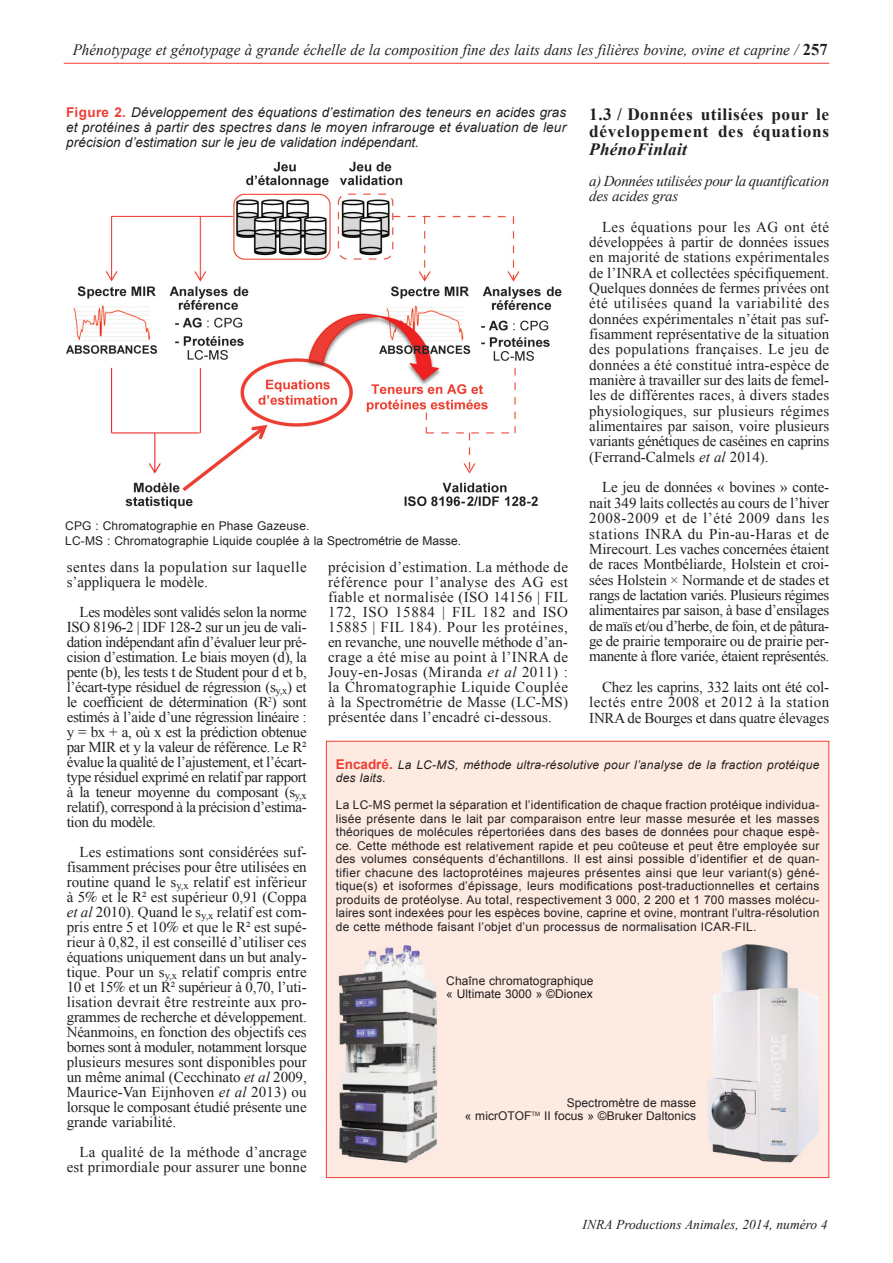
<style>
.page{position:relative;width:893px;height:1263px;background:#fff}
.page>*{position:absolute;margin:0;border:0;box-sizing:border-box;transform-origin:0 0}
.t1{font:700 17.25px/17.5px "Times New Roman";letter-spacing:.04em;color:#231f20;text-align:justify}
.t2{font:italic 15.75px "Times New Roman";color:#231f20;scale:.96 1}
.t3{font:15px/15px "Times New Roman";color:#231f20;text-align:justify}
.t4{font:15px/15.1px "Times New Roman";letter-spacing:.03em;color:#231f20}
.t5{font:italic 15px/15.3px "Times New Roman";letter-spacing:-.025em;color:#231f20}
.t6{font:italic 13.5px/15px "Arial";color:#231f20;text-align:justify}
.t7{font:italic 13.5px "Times New Roman";color:#231f20}
.t8{font:12px/13.5px "Arial";letter-spacing:.01em;color:#231f20}
.t9{font:italic 12px/13.5px "Arial";letter-spacing:.02em;color:#231f20}
.s1{font-weight:700;font-style:normal;font-size:16.5px}
.s2{font-weight:700;font-style:normal;color:#ee3e34}
.s3{font-style:italic}
.s4{font-family:"Century Schoolbook BT";font-style:italic}
.s5{font-weight:700;font-style:normal;font-size:13.5px;color:#ee3e34}
</style>
<div class="page">
<hr style="left:64px;top:63px;width:765px;height:1px;background:#ee3e34">
<img style="left:66px;top:161px;width:496px;height:348px">
<div style="left:327px;top:742px;width:501px;height:435px;background:#fdeae1"></div>
<img style="left:338px;top:945px;width:100px;height:218px">
<img style="left:707px;top:944px;width:112px;height:218px">
<p class="t2" style="left:73px;top:41px;width:788px">Phénotypage et génotypage à grande échelle de la composition fine des laits dans les filières bovine, ovine et caprine / <span class="s1">257</span></p>
<p class="t6" style="left:66px;top:105px;width:502px"><span class="s2">Figure 2.</span> Développement des équations d’estimation des teneurs en acides gras et protéines à partir des spectres dans le moyen infrarouge et évaluation de leur précision d’estimation sur le jeu de validation indépendant.</p>
<p class="t1" style="left:589px;top:105px;width:241px">1.3 / Données utilisées pour le développement des équations <span class="s3">PhénoFinlait</span></p>
<p class="t5" style="left:589px;top:173px;width:241px">a) Données utilisées pour la quantification des acides gras</p>
<p class="t3" style="left:589px;top:219px;width:241px;text-indent:13px">Les équations pour les AG ont été développées à partir de données issues en majorité de stations expérimentales de l’INRA et collectées spécifiquement.<br>Quelques données de fermes privées ont été utilisées quand la variabilité des données expérimentales n’était pas suf&shy;fisamment représentative de la situation des populations françaises. Le jeu de données a été constitué intra-espèce de manière à travailler sur des laits de femel&shy;les de différentes races, à divers stades physiologiques, sur plusieurs régimes alimentaires par saison, voire plusieurs variants génétiques de caséines en caprins (Ferrand-Calmels <span class="s3">et al</span> 2014).</p>
<p class="t3" style="left:589px;top:480px;width:242px;text-indent:13px">Le jeu de données « bovines » conte&shy;nait 349 laits collectés au cours de l’hiver 2008-2009 et de l’été 2009 dans les stations INRA du Pin-au-Haras et de Mirecourt. Les vaches concernées étaient de races Montbéliarde, Holstein et croi&shy;sées Holstein × Normande et de stades et rangs de lactation variés. Plusieurs régimes alimentaires par saison, à base d’ensilages de maïs et/ou d’herbe, de foin, et de pâtura&shy;ge de prairie temporaire ou de prairie per&shy;manente à flore variée, étaient représentés.</p>
<p class="t3" style="left:589px;top:679px;width:241px;text-indent:13px">Chez les caprins, 332 laits ont été col&shy;lectés entre 2008 et 2012 à la station INRA de Bourges et dans quatre élevages</p>
<p class="t8" style="left:65px;top:518px;width:397px;line-height:15px">CPG : Chromatographie en Phase Gazeuse.<br>LC-MS : Chromatographie Liquide couplée à la Spectrométrie de Masse.</p>
<p class="t4" style="left:67px;top:559px;width:241px">sentes dans la population sur laquelle s’appliquera le modèle.</p>
<p class="t3" style="left:67px;top:604px;width:242px;text-indent:13px">Les modèles sont validés selon la norme ISO 8196-2 | IDF 128-2 sur un jeu de vali&shy;dation indépendant afin d’évaluer leur pré&shy;cision d’estimation. Le biais moyen (d), la pente (b), les tests t de Student pour d et b, l’écart-type résiduel de régression (s<sub>y,x</sub>) et le coefficient de détermination (R<sup>2</sup>) sont estimés à l’aide d’une régression linéaire : y = bx + a, où x est la prédiction obtenue par MIR et y la valeur de référence. Le R² évalue la qualité de l’ajustement, et l’écart&shy;type résiduel exprimé en relatif par rapport à la teneur moyenne du composant (s<sub>y,x </sub>relatif), correspond à la précision d’estima&shy;tion du modèle.</p>
<p class="t3" style="left:67px;top:844px;width:242px;text-indent:13px">Les estimations sont considérées suf&shy;fisamment précises pour être utilisées en routine quand le s<sub>y,x</sub> relatif est inférieur à 5<span class="s4">%</span> et le R² est supérieur 0,91 (Coppa <span class="s3">et al</span> 2010). Quand le s<sub>y,x</sub> relatif est com&shy;pris entre 5 et 10<span class="s4">%</span> et que le R² est supé&shy;rieur à 0,82, il est conseillé d’utiliser ces équations uniquement dans un but analy&shy;tique. Pour un s<sub>y,x</sub> relatif compris entre 10 et 15<span class="s4">%</span> et un R² supérieur à 0,70, l’uti&shy;lisation devrait être restreinte aux pro&shy;grammes de recherche et développement.<br>Néanmoins, en fonction des objectifs ces bornes sont à moduler, notamment lorsque plusieurs mesures sont disponibles pour un même animal (Cecchinato <span class="s3">et al</span> 2009, Maurice-Van Eijnhoven <span class="s3">et al</span> 2013) ou lorsque le composant étudié présente une grande variabilité.</p>
<p class="t3" style="left:67px;top:1144px;width:241px;text-align:right">La qualité de la méthode d’ancrage est primordiale pour assurer une bonne</p>
<p class="t3" style="left:328px;top:559px;width:241px">précision d’estimation. La méthode de référence pour l’analyse des AG est fiable et normalisée (ISO 14156 | FIL 172, ISO 15884 | FIL 182 and ISO 15885 | FIL 184). Pour les protéines, en revanche, une nouvelle méthode d’an&shy;crage a été mise au point à l’INRA de Jouy-en-Josas (Miranda <span class="s3">et al</span> 2011) : la Chromatographie Liquide Couplée à la Spectrométrie de Masse (LC-MS) présentée dans l’encadré ci-dessous.</p>
<p class="t9" style="left:336px;top:758px;width:485px"><span class="s5">Encadré.</span> La LC-MS, méthode ultra-résolutive pour l’analyse de la fraction protéique des laits.</p>
<p class="t8" style="left:336px;top:798px;width:485px;text-align:justify">La LC-MS permet la séparation et l’identification de chaque fraction protéique individua&shy;lisée présente dans le lait par comparaison entre leur masse mesurée et les masses théoriques de molécules répertoriées dans des bases de données pour chaque espè&shy;ce. Cette méthode est relativement rapide et peu coûteuse et peut être employée sur des volumes conséquents d’échantillons. Il est ainsi possible d’identifier et de quan&shy;tifier chacune des lactoprotéines majeures présentes ainsi que leur variant(s) géné&shy;tique(s) et isoformes d’épissage, leurs modifications post-traductionnelles et certains produits de protéolyse. Au total, respectivement 3 000, 2 200 et 1 700 masses molécu&shy;laires sont indexées pour les espèces bovine, caprine et ovine, montrant l’ultra-résolution de cette méthode faisant l’objet d’un processus de normalisation ICAR-FIL.</p>
<p class="t8" style="left:446px;top:974px;width:149px">Chaîne chromatographique « Ultimate 3000 » ©Dionex</p>
<p class="t8" style="left:465px;top:1095px;width:233px;text-align:right">Spectromètre de masse<br>« micrOTOF<sup>TM</sup> II focus » ©Bruker Daltonics</p>
<p class="t7" style="left:583px;top:1217px;width:247px">INRA Productions Animales, 2014, numéro 4</p>
</div>
